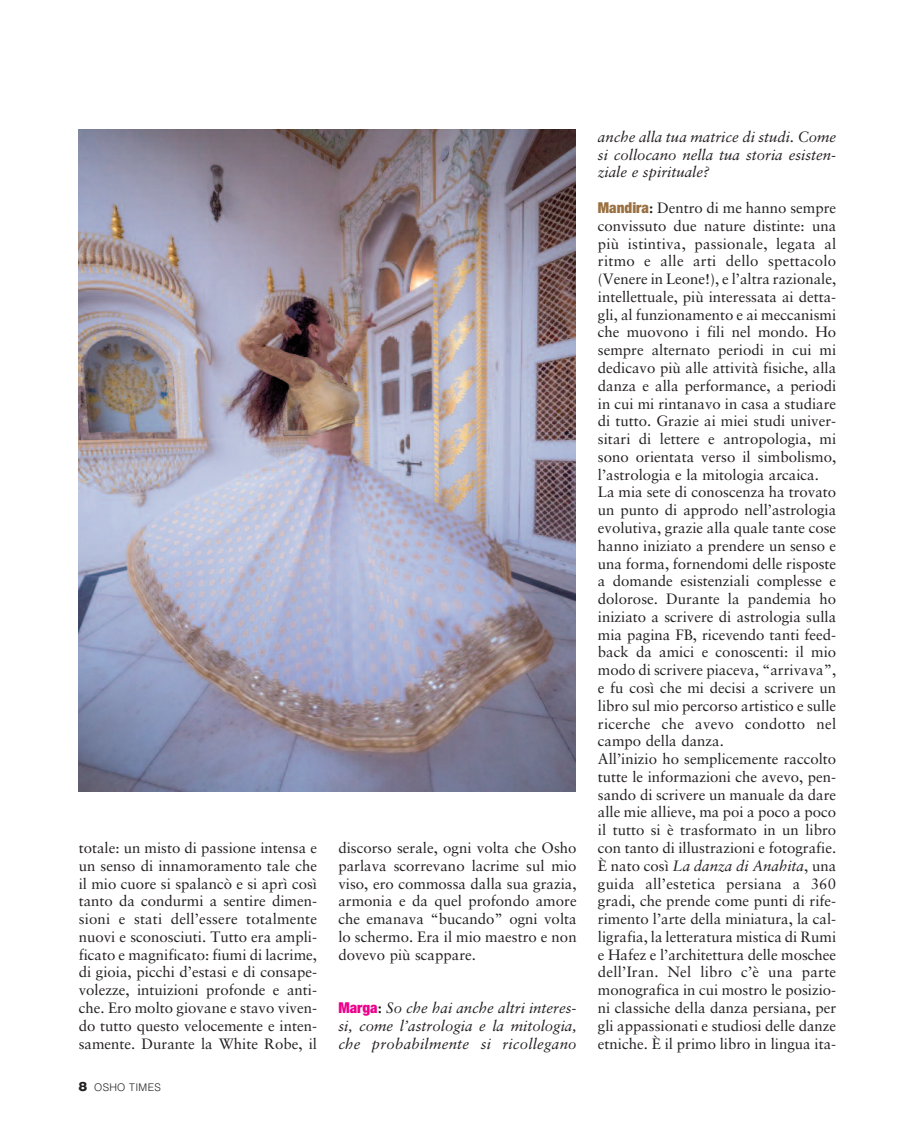
<style>
.page{position:relative;width:915px;height:1127px;background:#fff}
.page>*{position:absolute;margin:0;border:0;box-sizing:border-box;transform-origin:0 0}
.t1{font:15px/17.9px "Sabon";color:#231f20;text-align:justify}
.t2{font:italic 15px/17.7px "Sabon";color:#231f20;text-align:justify}
.t3{font:300 10.5px "Helvetica";letter-spacing:.03em;color:#231f20}
.s1{font-family:"Helvetica Neue";font-weight:900;font-style:normal;font-stretch:condensed;color:#ed028c}
.s2{font-weight:700;font-style:normal}
.s3{font-family:"Nimbus Sans Becker P Bla";font-weight:400;font-size:13.5px}
.s4{font-family:"Helvetica Neue";font-weight:900;font-stretch:condensed;color:#9a7041}
.s5{font-weight:700}
.s6{font-style:italic}
</style>
<div class="page">
<img style="left:79px;top:130px;width:496px;height:661px">
<p class="t1" style="left:79px;top:840px;width:240px">totale: un misto di passione intensa e un senso di innamoramento tale che il mio cuore si spalancò e si aprì così tanto da condurmi a sentire dimen&shy;sioni e stati dell’essere totalmente nuovi e sconosciuti. Tutto era ampli&shy;ficato e magnificato: fiumi di lacrime, di gioia, picchi d’estasi e di consape&shy;volezze, intuizioni profonde e anti&shy;che. Ero molto giovane e stavo viven&shy;do tutto questo velocemente e inten&shy;samente. Durante la White Robe, il</p>
<p class="t1" style="left:338px;top:840px;width:240px">discorso serale, ogni volta che Osho parlava scorrevano lacrime sul mio viso, ero commossa dalla sua grazia, armonia e da quel profondo amore che emanava “bucando” ogni volta lo schermo. Era il mio maestro e non dovevo più scappare.</p>
<p class="t2" style="left:338px;top:1000px;width:240px"><span class="s1">Marga</span><span class="s2">:</span> So che hai anche altri interes&shy;si, come l’astrologia e la mitologia, che probabilmente si ricollegano</p>
<p class="t3" style="left:79px;top:1079px;width:84px"><span class="s3">8</span> OSHO TIMES</p>
<p class="t2" style="left:597px;top:129px;width:240px">anche alla tua matrice di studi. Come si collocano nella tua storia esisten&shy;ziale e spirituale?</p>
<p class="t1" style="left:597px;top:200px;width:240px;text-align:left"><span class="s4">Mandira</span><span class="s5">:</span> Dentro di me hanno sempre convissuto due nature distinte: una più istintiva, passionale, legata al ritmo e alle arti dello spettacolo (Venere in Leone!), e l’altra razionale, intellettuale, più interessata ai detta&shy;gli, al funzionamento e ai meccanismi che muovono i fili nel mondo. Ho sempre alternato periodi in cui mi dedicavo più alle attività fisiche, alla danza e alla performance, a periodi in cui mi rintanavo in casa a studiare di tutto. Grazie ai miei studi univer&shy;sitari di lettere e antropologia, mi sono orientata verso il simbolismo, l’astrologia e la mitologia arcaica.<br>La mia sete di conoscenza ha trovato un punto di approdo nell’astrologia evolutiva, grazie alla quale tante cose hanno iniziato a prendere un senso e una forma, fornendomi delle risposte a domande esistenziali complesse e dolorose. Durante la pandemia ho iniziato a scrivere di astrologia sulla mia pagina FB, ricevendo tanti feed&shy;back da amici e conoscenti: il mio modo di scrivere piaceva, “arrivava”, e fu così che mi decisi a scrivere un libro sul mio percorso artistico e sulle ricerche che avevo condotto nel campo della danza.<br>All’inizio ho semplicemente raccolto tutte le informazioni che avevo, pen&shy;sando di scrivere un manuale da dare alle mie allieve, ma poi a poco a poco il tutto si è trasformato in un libro con tanto di illustrazioni e fotografie.<br>È nato così <span class="s6">La danza di Anahita</span>, una guida all’estetica persiana a 360 gradi, che prende come punti di rife&shy;rimento l’arte della miniatura, la cal&shy;ligrafia, la letteratura mistica di Rumi e Hafez e l’architettura delle moschee dell’Iran. Nel libro c’è una parte monografica in cui mostro le posizio&shy;ni classiche della danza persiana, per gli appassionati e studiosi delle danze etniche. È il primo libro in lingua ita-</p>
</div>
